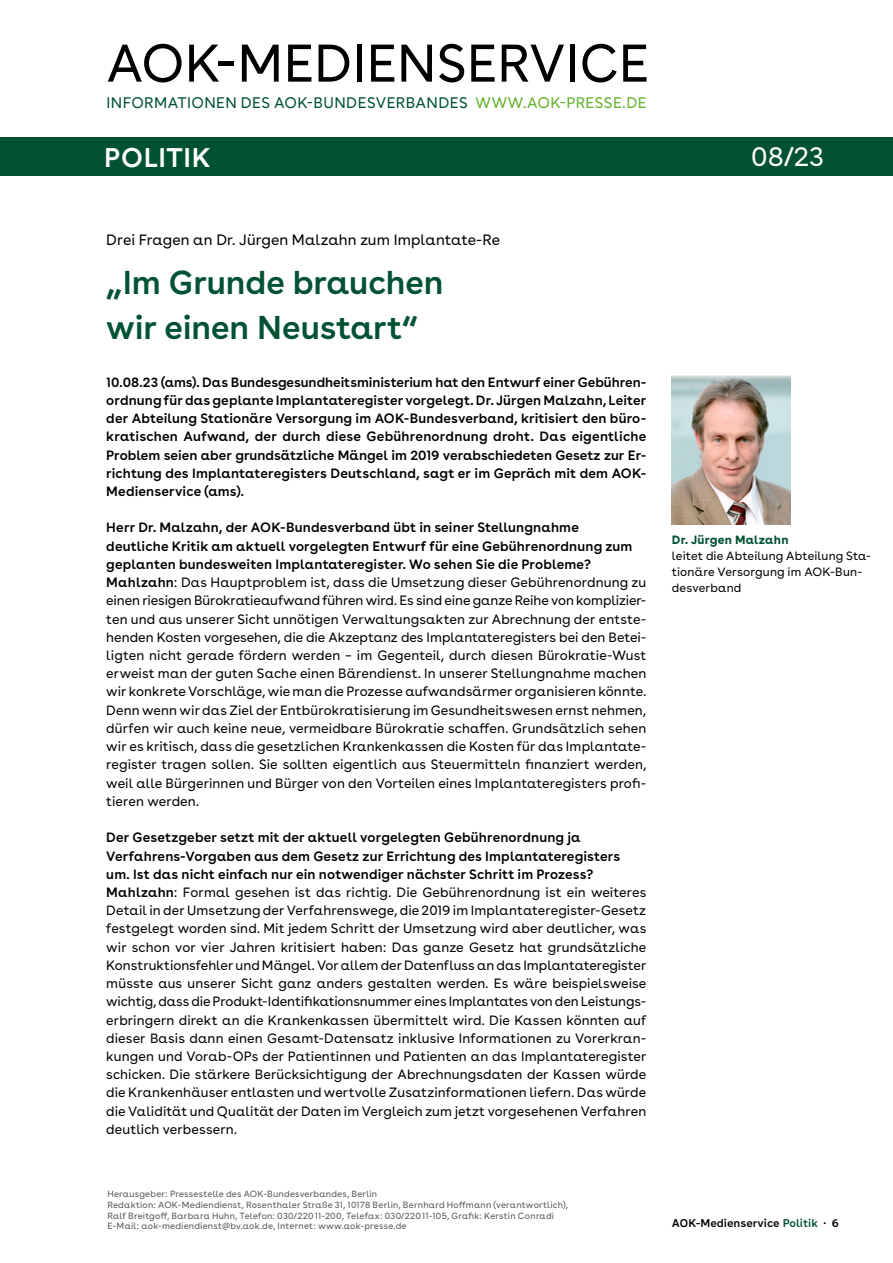
<style>
.page{position:relative;width:893px;height:1263px;background:#fff}
.page>*{position:absolute;margin:0;border:0;box-sizing:border-box;transform-origin:0 0}
.t1{font:52.8px "AOK Buenos Aires";letter-spacing:.005em;color:#000}
.t2{font:600 33px/44.5px "AOK Buenos Aires";letter-spacing:-.005em;color:#005232}
.t3{font:600 27px "AOK Buenos Aires";letter-spacing:.02em;color:#fff}
.t4{font:27px "AOK Buenos Aires";color:#fff}
.t5{font:15.3px "AOK Buenos Aires";letter-spacing:.025em;color:#005232}
.t6{font:15px "AOK Buenos Aires";letter-spacing:.005em;color:#000}
.t7{font:13.5px/18.1px "AOK Buenos Aires";letter-spacing:.005em;color:#000}
.t8{font:600 13.5px/18.1px "AOK Buenos Aires";letter-spacing:.01em;color:#000;text-align:justify}
.t9{font:12px/16.2px "AOK Buenos Aires";letter-spacing:.01em;color:#000}
.t10{font:700 12px "AOK Buenos Aires";letter-spacing:.02em;color:#005232}
.t11{font:600 11.25px "AOK Buenos Aires Text";color:#000}
.t12{font:9px/10.8px "AOK Buenos Aires";letter-spacing:.025em;color:#565656}
.s1{color:#64b32c}
.s2{font-weight:600}
.s3{color:#005232}
</style>
<div class="page">
<div style="left:0;top:137px;width:893px;height:39px;background:#005232"></div>
<img style="left:672px;top:377px;width:119px;height:147px">
<h1 class="t1" style="left:107px;top:20px;width:545px">AOK-MEDIENSERVICE</h1>
<p class="t5" style="left:106px;top:91px;width:542px">INFORMATIONEN DES AOK-BUNDESVERBANDES <span class="s1">WWW.AOK-PRESSE.DE</span></p>
<h3 class="t3" style="left:104px;top:135px;width:108px">POLITIK</h3>
<h3 class="t4" style="left:751px;top:135px;width:74px">08/23</h3>
<p class="t6" style="left:106px;top:228px;width:395px">Drei Fragen an Dr. Jürgen Malzahn zum Implantate-Re</p>
<h2 class="t2" style="left:106px;top:257px;width:339px">„Im Grunde brauchen wir einen Neustart“</h2>
<p class="t8" style="left:106px;top:371px;width:542px">10.08.23 (ams). Das Bundesgesundheitsministerium hat den Entwurf einer Gebühren&shy;ordnung für das geplante Implantateregister vorgelegt. Dr. Jürgen Malzahn, Leiter der Abteilung Stationäre Versorgung im AOK-Bundesverband, kritisiert den büro&shy;kratischen Aufwand, der durch diese Gebührenordnung droht. Das eigentliche Problem seien aber grundsätzliche Mängel im 2019 verabschiedeten Gesetz zur Er&shy;richtung des Implantateregisters Deutschland, sagt er im Gepräch mit dem AOK-Medienservice (ams).</p>
<p class="t7" style="left:106px;top:517px;width:542px"><span class="s2">Herr Dr. Malzahn, der AOK-Bundesverband übt in seiner Stellungnahme<br>deutliche Kritik am aktuell vorgelegten Entwurf für eine Gebührenordnung zum geplanten bundesweiten Implantateregister. Wo sehen Sie die Probleme?<br>Mahlzahn</span>: Das Hauptproblem ist, dass die Umsetzung dieser Gebührenordnung zu einen riesigen Bürokratieaufwand führen wird. Es sind eine ganze Reihe von komplizier&shy;ten und aus unserer Sicht unnötigen Verwaltungsakten zur Abrechnung der entste&shy;henden Kosten vorgesehen, die die Akzeptanz des Implantateregisters bei den Betei&shy;ligten nicht gerade fördern werden – im Gegenteil, durch diesen Bürokratie-Wust erweist man der guten Sache einen Bärendienst. In unserer Stellungnahme machen wir konkrete Vorschläge, wie man die Prozesse aufwandsärmer organisieren könnte.<br>Denn wenn wir das Ziel der Entbürokratisierung im Gesundheitswesen ernst nehmen, dürfen wir auch keine neue, vermeidbare Bürokratie schaffen. Grundsätzlich sehen wir es kritisch, dass die gesetzlichen Krankenkassen die Kosten für das Implantate&shy;register tragen sollen. Sie sollten eigentlich aus Steuermitteln finanziert werden, weil alle Bürgerinnen und Bürger von den Vorteilen eines Implantateregisters profi&shy;tieren werden.</p>
<p class="t7" style="left:106px;top:827px;width:542px"><span class="s2">Der Gesetzgeber setzt mit der aktuell vorgelegten Gebührenordnung ja Verfahrens-Vorgaben aus dem Gesetz zur Errichtung des Implantateregisters um. Ist das nicht einfach nur ein notwendiger nächster Schritt im Prozess?<br>Mahlzahn</span>: Formal gesehen ist das richtig. Die Gebührenordnung ist ein weiteres Detail in der Umsetzung der Verfahrenswege, die 2019 im Implantateregister-Gesetz festgelegt worden sind. Mit jedem Schritt der Umsetzung wird aber deutlicher, was wir schon vor vier Jahren kritisiert haben: Das ganze Gesetz hat grundsätzliche Konstruktionsfehler und Mängel. Vor allem der Datenfluss an das Implantateregister müsste aus unserer Sicht ganz anders gestalten werden. Es wäre beispielsweise wichtig, dass die Produkt-Identifikationsnummer eines Implantates von den Leistungs&shy;erbringern direkt an die Krankenkassen übermittelt wird. Die Kassen könnten auf dieser Basis dann einen Gesamt-Datensatz inklusive Informationen zu Vorerkran&shy;kungen und Vorab-OPs der Patientinnen und Patienten an das Implantateregister schicken. Die stärkere Berücksichtigung der Abrechnungsdaten der Kassen würde die Krankenhäuser entlasten und wertvolle Zusatzinformationen liefern. Das würde die Validität und Qualität der Daten im Vergleich zum jetzt vorgesehenen Verfahren deutlich verbessern.</p>
<p class="t12" style="left:107px;top:1187px;width:462px">Herausgeber: Pressestelle des AOK-Bundesverbandes, Berlin<br>Redaktion: AOK-Mediendienst, Rosenthaler Straße 31, 10178 Berlin, Bernhard Hoffmann (verantwortlich), Ralf Breitgoff, Barbara Huhn, Telefon: 030/22011-200, Telefax: 030/22011-105, Grafik: Kerstin Conradi E-Mail: aok-mediendienst@bv.aok.de, Internet: www.aok-presse.de</p>
<p class="t10" style="left:672px;top:529px;width:118px">Dr. Jürgen Malzahn</p>
<p class="t9" style="left:672px;top:547px;width:201px">leitet die Abteilung Abteilung Sta&shy;tionäre Versorgung im AOK-Bun&shy;desverband</p>
<p class="t11" style="left:672px;top:1214px;width:169px">AOK-Medienservice <span class="s3">Politik</span> · 6</p>
</div>
